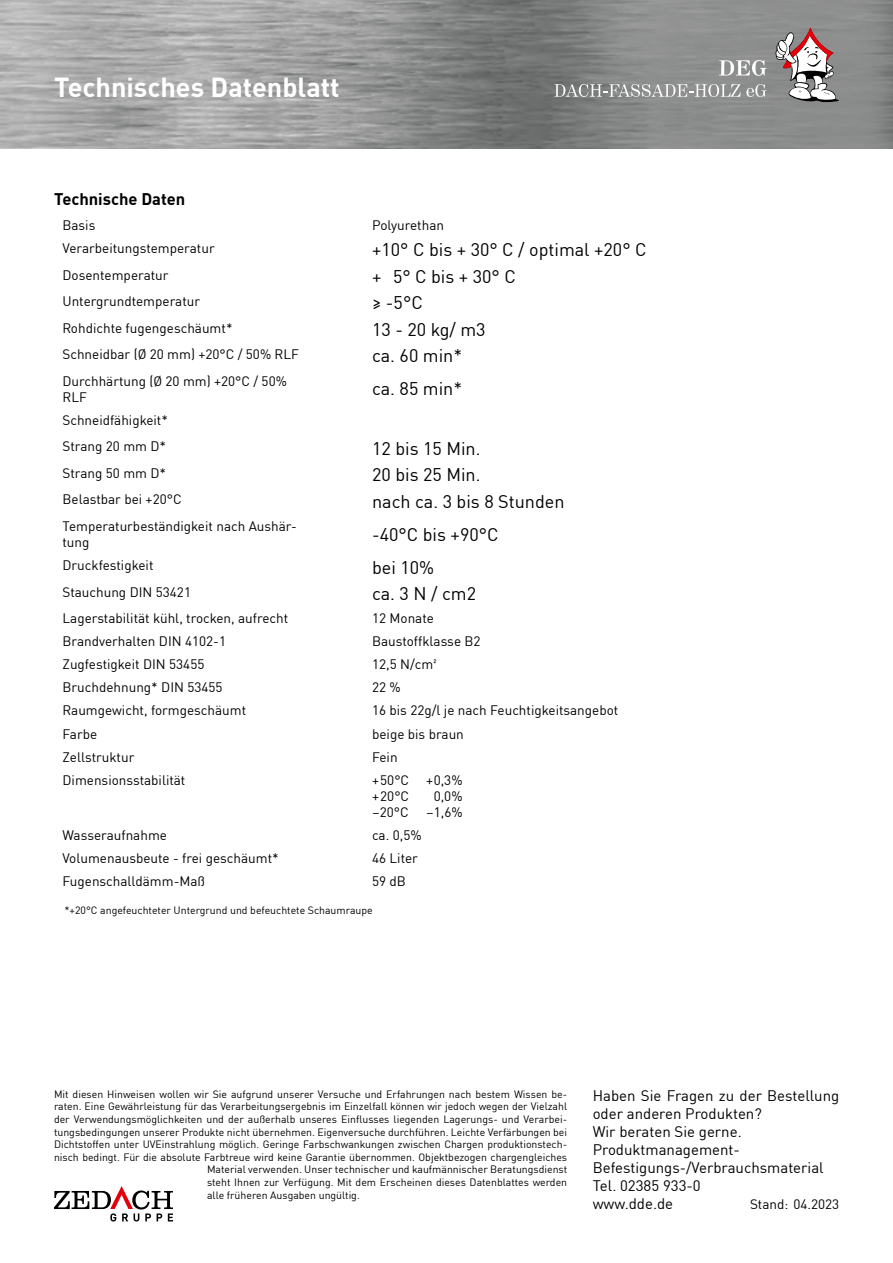
<style>
.page{position:relative;width:893px;height:1263px;background:#fff}
.page>*{position:absolute;margin:0;border:0;box-sizing:border-box;transform-origin:0 0}
.t1{font:700 27px "DIN Pro";color:#fff}
.t2{font:18px "DIN Pro";color:#000}
.t3{font:700 16.5px "DIN Pro";color:#000}
.t4{font:15px/18px "DIN Pro";color:#000}
.t5{font:13.5px/16.2px "DIN Pro";color:#000}
.t6{font:10.5px "DIN Pro";color:#000}
</style>
<div class="page">
<img style="left:0;top:0;width:893px;height:149px">
<svg style="left:775px;top:28px;width:64px;height:74px"></svg>
<svg style="left:719px;top:60px;width:47px;height:16px"></svg>
<svg style="left:554px;top:84px;width:186px;height:13px"></svg>
<svg style="left:746px;top:84px;width:21px;height:13px"></svg>
<svg style="left:54px;top:1186px;width:119px;height:35px"></svg>
<h1 class="t1" style="left:54px;top:66px;width:287px">Technisches Datenblatt</h1>
<h3 class="t3" style="left:54px;top:186px;width:133px">Technische Daten</h3>
<p class="t5" style="left:63px;top:216px;width:34px">Basis</p>
<p class="t5" style="left:372px;top:216px;width:73px">Polyurethan</p>
<p class="t5" style="left:63px;top:239px;width:154px">Verarbeitungstemperatur</p>
<h2 class="t2" style="left:372px;top:236px;width:276px">+10° C bis + 30° C / optimal +20° C</h2>
<p class="t5" style="left:63px;top:266px;width:108px">Dosentemperatur</p>
<h2 class="t2" style="left:372px;top:263px;width:145px">+ 5° C bis + 30° C</h2>
<p class="t5" style="left:63px;top:292px;width:139px">Untergrundtemperatur</p>
<h2 class="t2" style="left:372px;top:289px;width:52px">≥ -5°C</h2>
<p class="t5" style="left:63px;top:319px;width:172px">Rohdichte fugengeschäumt*</p>
<h2 class="t2" style="left:372px;top:316px;width:115px">13 - 20 kg/ m3</h2>
<p class="t5" style="left:63px;top:345px;width:238px">Schneidbar (Ø 20 mm) +20°C / 50% RLF</p>
<h2 class="t2" style="left:372px;top:342px;width:92px">ca. 60 min*</h2>
<p class="t5" style="left:63px;top:372px;width:226px">Durchhärtung (Ø 20 mm) +20°C / 50%<br>RLF</p>
<h2 class="t2" style="left:372px;top:375px;width:92px">ca. 85 min*</h2>
<p class="t5" style="left:63px;top:406px;width:107px;line-height:26.5px">Schneidfähigkeit*<br>Strang 20 mm D*</p>
<h2 class="t2" style="left:372px;top:435px;width:110px">12 bis 15 Min.</h2>
<p class="t5" style="left:63px;top:464px;width:105px">Strang 50 mm D*</p>
<h2 class="t2" style="left:372px;top:461px;width:110px">20 bis 25 Min.</h2>
<p class="t5" style="left:63px;top:490px;width:121px">Belastbar bei +20°C</p>
<h2 class="t2" style="left:372px;top:488px;width:194px">nach ca. 3 bis 8 Stunden</h2>
<p class="t5" style="left:63px;top:517px;width:236px">Temperaturbeständigkeit nach Aushär&shy;tung</p>
<h2 class="t2" style="left:372px;top:520px;width:128px">-40°C bis +90°C</h2>
<p class="t5" style="left:63px;top:556px;width:92px">Druckfestigkeit</p>
<h2 class="t2" style="left:372px;top:553px;width:64px">bei 10%</h2>
<p class="t5" style="left:63px;top:583px;width:130px">Stauchung DIN 53421</p>
<h2 class="t2" style="left:372px;top:580px;width:106px">ca. 3 N / cm2</h2>
<p class="t5" style="left:63px;top:609px;width:227px">Lagerstabilität kühl, trocken, aufrecht</p>
<p class="t5" style="left:372px;top:609px;width:63px">12 Monate</p>
<p class="t5" style="left:63px;top:632px;width:165px">Brandverhalten DIN 4102-1</p>
<p class="t5" style="left:372px;top:632px;width:110px">Baustoffklasse B2</p>
<p class="t5" style="left:63px;top:655px;width:143px">Zugfestigkeit DIN 53455</p>
<p class="t5" style="left:372px;top:655px;width:66px">12,5 N/cm²</p>
<p class="t5" style="left:63px;top:678px;width:162px">Bruchdehnung* DIN 53455</p>
<p class="t5" style="left:372px;top:678px;width:30px">22 %</p>
<p class="t5" style="left:63px;top:702px;width:185px">Raumgewicht, formgeschäumt</p>
<p class="t5" style="left:372px;top:702px;width:248px">16 bis 22g/l je nach Feuchtigkeitsangebot</p>
<p class="t5" style="left:63px;top:725px;width:36px">Farbe</p>
<p class="t5" style="left:372px;top:725px;width:93px">beige bis braun</p>
<p class="t5" style="left:63px;top:748px;width:73px">Zellstruktur</p>
<p class="t5" style="left:372px;top:748px;width:27px">Fein</p>
<p class="t5" style="left:63px;top:771px;width:124px">Dimensionsstabilität</p>
<p class="t5" style="left:372px;top:771px;width:39px">+ 50°C</p>
<p class="t5" style="left:426px;top:771px;width:38px">+0,3%</p>
<p class="t5" style="left:372px;top:787px;width:39px">+ 20°C</p>
<p class="t5" style="left:434px;top:787px;width:30px">0,0%</p>
<p class="t5" style="left:372px;top:803px;width:38px">–20°C</p>
<p class="t5" style="left:426px;top:803px;width:38px">–1,6%</p>
<p class="t5" style="left:62px;top:826px;width:106px">Wasseraufnahme</p>
<p class="t5" style="left:372px;top:826px;width:51px">ca. 0,5%</p>
<p class="t5" style="left:62px;top:849px;width:218px">Volumenausbeute - frei geschäumt*</p>
<p class="t5" style="left:372px;top:849px;width:47px">46 Liter</p>
<p class="t5" style="left:62px;top:872px;width:144px">Fugenschalldämm-Maß</p>
<p class="t5" style="left:372px;top:872px;width:35px">59 dB</p>
<p class="t6" style="left:64px;top:902px;width:310px">*+20°C angefeuchteter Untergrund und befeuchtete Schaumraupe</p>
<p class="t6" style="left:54px;top:1086px;width:515px">Mit diesen Hinweisen wollen wir Sie aufgrund unserer Versuche und Erfahrungen nach bestem Wissen be-</p>
<p class="t6" style="left:54px;top:1098px;width:515px">raten. Eine Gewährleistung für das Verarbeitungsergebnis im Einzelfall können wir jedoch wegen der Vielzahl</p>
<p class="t6" style="left:54px;top:1111px;width:515px">der Verwendungsmöglichkeiten und der außerhalb unseres Einflusses liegenden Lagerungs- und Verarbei-</p>
<p class="t6" style="left:54px;top:1124px;width:515px">tungsbedingungen unserer Produkte nicht übernehmen. Eigenversuche durchführen. Leichte Verfärbungen bei</p>
<p class="t6" style="left:54px;top:1136px;width:515px">Dichtstoffen unter UVEinstrahlung möglich. Geringe Farbschwankungen zwischen Chargen produktionstech-</p>
<p class="t6" style="left:54px;top:1149px;width:515px">nisch bedingt. Für die absolute Farbtreue wird keine Garantie übernommen. Objektbezogen chargengleiches</p>
<p class="t6" style="left:207px;top:1161px;width:362px">Material verwenden. Unser technischer und kaufmännischer Beratungsdienst</p>
<p class="t6" style="left:207px;top:1174px;width:362px">steht Ihnen zur Verfügung. Mit dem Erscheinen dieses Datenblattes werden</p>
<p class="t6" style="left:207px;top:1187px;width:154px">alle früheren Ausgaben ungültig.</p>
<h3 class="t4" style="left:593px;top:1085px;width:248px">Haben Sie Fragen zu der Bestellung oder anderen Produkten?<br>Wir beraten Sie gerne.<br>Produktmanagement-<br>Befestigungs-/Verbrauchsmaterial<br>Tel. 02385 933-0<br>www.dde.de</h3>
<p class="t5" style="left:750px;top:1195px;width:91px">Stand: 04.2023</p>
</div>
